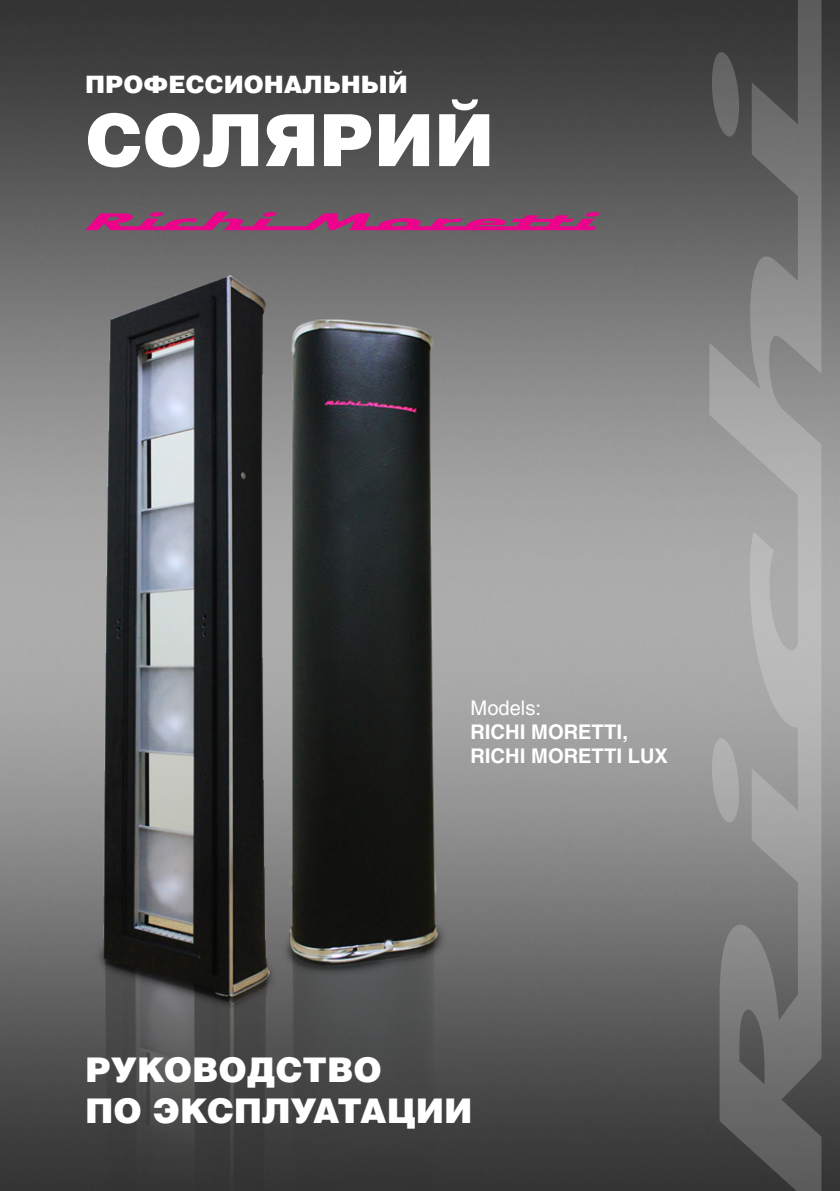
<style>
.page{position:relative;width:840px;height:1191px;background:#fff}
.page>*{position:absolute;margin:0;border:0;box-sizing:border-box;transform-origin:0 0}
.t1{font:72px "Helios Black C";color:#fff}
.t2{font:34px "Helios Black C";color:#fff}
.t3{font:24px "Helios Black C";color:#fff}
.t4{font:700 20px "Helios C";color:#fff}
.t5{font:20px "Helios C";color:#fff}
</style>
<div class="page">
<img style="left:0;top:0;width:839px;height:1191px">
<img style="left:0;top:17px;width:709px;height:1174px">
<svg style="left:709px;top:0;width:112px;height:1191px"></svg>
<svg style="left:711px;top:736px;width:27px;height:88px"></svg>
<svg style="left:85px;top:212px;width:514px;height:18px"></svg>
<p class="t3" style="left:85px;top:70px;width:324px">ПРОФЕССИОНАЛЬНЫЙ</p>
<p class="t1" style="left:85px;top:95px;width:410px">СОЛЯРИЙ</p>
<p class="t5" style="left:470px;top:696px;width:72px">Models:</p>
<p class="t4" style="left:470px;top:720px;width:159px">RICHI MORETTI,</p>
<p class="t4" style="left:470px;top:744px;width:199px">RICHI MORETTI LUX</p>
<p class="t2" style="left:85px;top:1048px;width:298px">РУКОВОДСТВО</p>
<p class="t2" style="left:85px;top:1089px;width:389px">ПО ЭКСПЛУАТАЦИИ</p>
</div>
